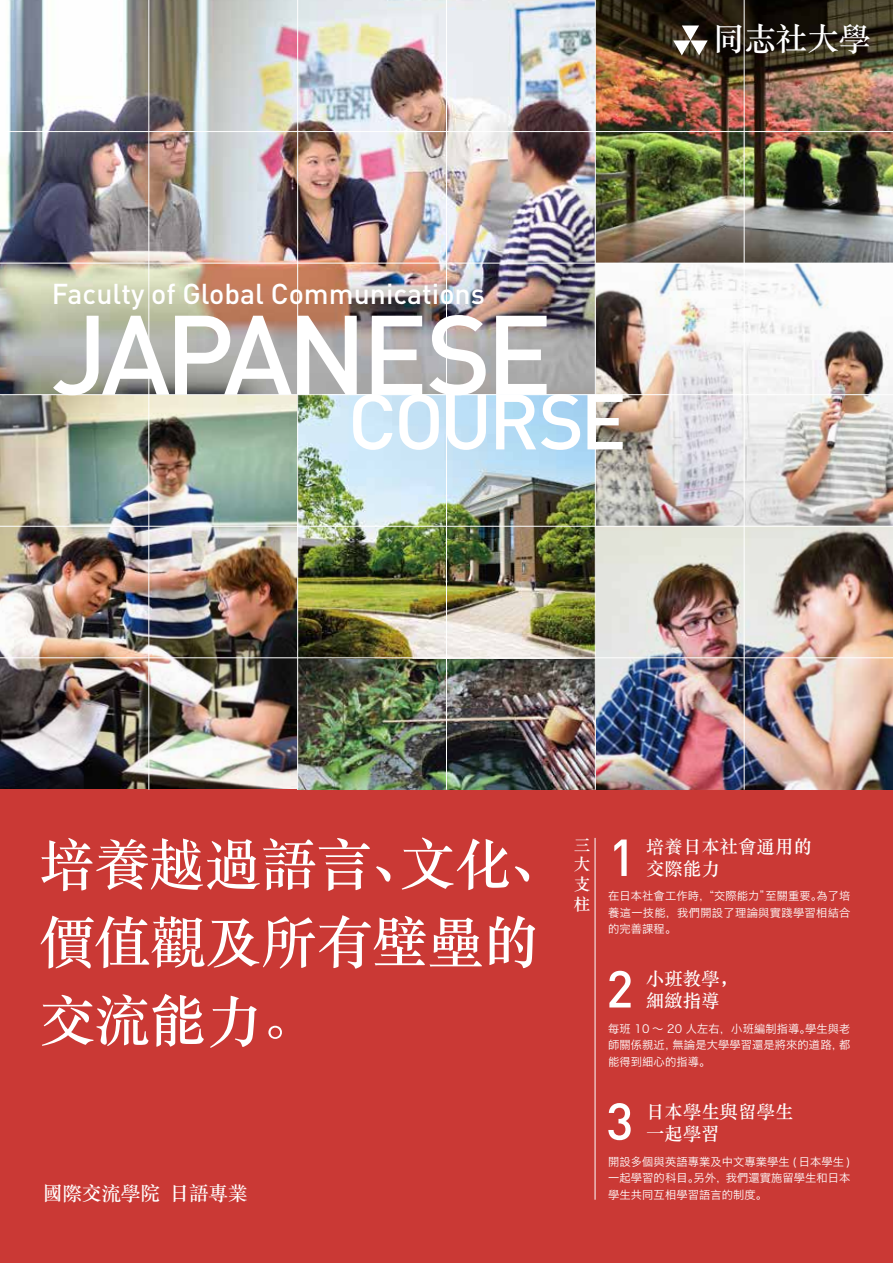
<style>
.page{position:relative;width:893px;height:1263px;background:#fff}
.page>*{position:absolute;margin:0;border:0;box-sizing:border-box;transform-origin:0 0}
.t1{font:500 111px "DIN";letter-spacing:-.05em;color:#fff}
.t2{font:500 77.25px "DIN";letter-spacing:-.045em;color:#fff}
.t3{font:55.5px/78px "ST Songti SC Bold";color:#fff}
.t4{font:500 51.15px "DIN";color:#fff}
.t5{font:31.5px "ST Songti TC Bold";color:#fff}
.t6{font:500 28.35px "DIN";color:#fff}
.t7{font:19.5px "ST Songti TC Bold";color:#fff}
.t8{font:18px/22.2px "ST Songti SC Bold";letter-spacing:.025em;color:#fff}
.t9{font:16.5px/19.8px "ST Songti SC Bold";color:#fff;text-align:justify}
.t10{font:11.25px/16.5px "Hiragino Sans GB W3";letter-spacing:.01em;color:#fff;text-align:justify}
</style>
<div class="page">
<img style="left:0;top:0;width:893px;height:789px">
<div style="left:0;top:789px;width:893px;height:474px;background:#ca3935"></div>
<hr style="left:0;top:657px;width:893px;height:1px;background:#fff">
<hr style="left:0;top:394px;width:893px;height:1px;background:#fff">
<hr style="left:0;top:263px;width:893px;height:1px;background:#fff">
<hr style="left:0;top:131px;width:893px;height:1px;background:#fff">
<hr style="left:0;top:526px;width:893px;height:1px;background:#fff">
<hr style="left:297px;top:0;width:1px;height:789px;background:#fff">
<hr style="left:446px;top:0;width:1px;height:789px;background:#fff">
<hr style="left:595px;top:0;width:1px;height:789px;background:#fff">
<hr style="left:744px;top:0;width:1px;height:789px;background:#fff">
<hr style="left:149px;top:0;width:1px;height:789px;background:#fff">
<svg style="left:673px;top:26px;width:35px;height:29px"></svg>
<hr style="left:595px;top:838px;width:1px;height:361px;background:#fff">
<h3 class="t6" style="left:52px;top:276px;width:434px">Faculty of Global Communications</h3>
<h1 class="t1" style="left:52px;top:284px;width:502px">JAPANESE</h1>
<h2 class="t2" style="left:348px;top:372px;width:280px">COURSE</h2>
<h3 class="t5" style="left:713px;top:19px;width:159px">同志社大學</h3>
<h3 class="t3" style="left:39px;top:824px;width:529px">培養越過語言、文化、價值觀及所有壁壘的交流能力。</h3>
<h3 class="t9" style="left:574px;top:834px;width:18px">三大支柱</h3>
<h3 class="t7" style="left:43px;top:1180px;width:206px">國際交流學院 日語專業</h3>
<h3 class="t4" style="left:608px;top:825px;width:29px">1</h3>
<h3 class="t8" style="left:646px;top:835px;width:167px">培養日本社會通用的交際能力</h3>
<p class="t10" style="left:608px;top:887px;width:244px">在日本社會工作時，“交際能力”至關重要。為了培養這一技能，我們開設了理論與實踐學習相結合的完善課程。</p>
<h3 class="t4" style="left:606px;top:956px;width:29px">2</h3>
<h3 class="t8" style="left:646px;top:967px;width:93px">小班教學，細緻指導</h3>
<p class="t10" style="left:608px;top:1020px;width:244px">每班 10 ～ 20 人左右，小班編制指導。學生與老師關係親近，無論是大學學習還是將來的道路，都能得到細心的指導。</p>
<h3 class="t4" style="left:606px;top:1089px;width:29px">3</h3>
<h3 class="t8" style="left:646px;top:1100px;width:149px">日本學生與留學生一起學習</h3>
<p class="t10" style="left:608px;top:1153px;width:244px">開設多個與英語專業及中文專業學生 ( 日本學生 )一起學習的科目。另外，我們還實施留學生和日本學生共同互相學習語言的制度。</p>
</div>
